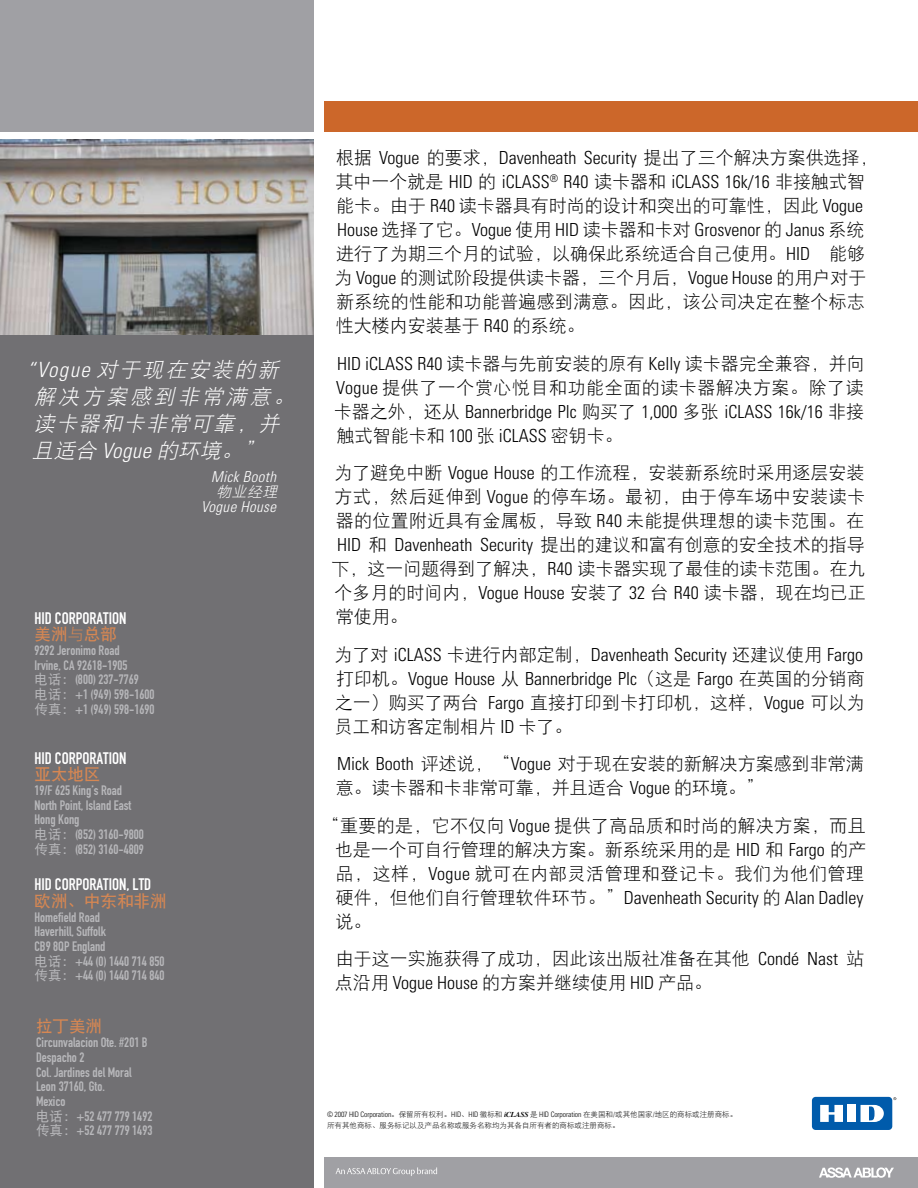
<style>
.page{position:relative;width:918px;height:1188px;background:#fff}
.page>*{position:absolute;margin:0;border:0;box-sizing:border-box;transform-origin:0 0}
.t1{font:italic 21px/27px "DFP Hei W3 G Bpc EUC H";color:#fff}
.t2{font:18px/24px "DFP Hei W3 G Bpc EUC H";color:#000}
.t3{font:300 condensed 18px/24px "Univers";color:#000}
.t4{font:18px/24px "DFP Hei W3 G Bpc EUC H";letter-spacing:.03em;color:#000}
.t5{font:18px/24px "DFP Hei W3 G Bpc EUC H";letter-spacing:.02em;color:#000}
.t6{font:16.5px "DIN Engschrift";color:#fff}
.t7{font:16.5px "DFP Hei W7 G Bpc EUC H";color:#d68753}
.t8{font:italic 300 condensed 15px "Univers";letter-spacing:.025em;color:#fff}
.t9{font:italic 15px "DFP Hei W3 G Bpc EUC H";color:#fff}
.t10{font:13.5px/14.7px "DIN Engschrift";color:#b8b8bb}
.t11{font:300 condensed 7.5px "Univers";letter-spacing:-.01em;color:#000}
.t12{font:7.5px "DFP Hei W3 G Bpc EUC H";color:#000}
.s1{font-family:"Univers";font-weight:300;font-stretch:condensed}
.s2{font-family:"DFP Hei W3 G Bpc EUC H"}
.s3{font-family:"DFP Hei W5 G Bpc EUC H"}
.s4{font-family:"DFP Hei W3 G Bpc EUC H";font-weight:400;font-stretch:normal}
.s5{font-family:"Times";font-weight:700;font-style:italic;font-stretch:normal}
</style>
<div class="page">
<img style="left:0;top:140px;width:314px;height:195px">
<div style="left:324px;top:101px;width:594px;height:30px;background:#cc672a"></div>
<div style="left:0;top:0;width:314px;height:131px;background:#a0a0a4"></div>
<div style="left:0;top:335px;width:314px;height:853px;background:#717073"></div>
<div style="left:324px;top:1158px;width:594px;height:30px;background:#a0a0a4"></div>
<div style="left:812px;top:1097px;width:80px;height:33px;background:#005bab;border-radius:4px"></div>
<div style="left:848px;top:1105px;width:8px;height:17px;background:#fff"></div>
<svg style="left:820px;top:1105px;width:23px;height:17px"></svg>
<svg style="left:861px;top:1105px;width:23px;height:17px"></svg>
<svg style="left:336px;top:1167px;width:101px;height:9px"></svg>
<svg style="left:819px;top:1167px;width:75px;height:11px"></svg>
<p class="t1" style="left:27px;top:356px;width:274px"><span class="s1">“ Vog u e</span> 对于现在安装的新解决方案感到非常满意。读卡器和卡非常可靠，并且适合 <span class="s1">Vogue</span> 的环境。”</p>
<p class="t8" style="left:211px;top:468px;width:67px">Mick Booth</p>
<p class="t9" style="left:216px;top:485px;width:66px">物业经理</p>
<p class="t8" style="left:201px;top:498px;width:76px">Vogue House</p>
<p class="t6" style="left:34px;top:608px;width:93px">HID CORPORATION</p>
<p class="t7" style="left:34px;top:626px;width:84px">美洲<span class="s2">与</span>总部</p>
<p class="t10" style="left:34px;top:643px;width:122px">9292 Jeronimo Road<br>Irvine, CA 92618-1905<br><span class="s3">电话：</span>(800) 237-7769<span class="s3">电话：</span>+1 (949) 598-1600<span class="s3">传真：</span>+1 (949) 598-1690</p>
<p class="t6" style="left:34px;top:748px;width:93px">HID CORPORATION</p>
<p class="t7" style="left:34px;top:766px;width:67px">亚太地区</p>
<p class="t10" style="left:34px;top:783px;width:111px">19/F 625 King’s Road<br>North Point, Island East<br>Hong Kong<br><span class="s3">电话：</span>(852) 3160-9800<span class="s3">传真：</span>(852) 3160-4809</p>
<p class="t6" style="left:34px;top:875px;width:118px">HID CORPORATION, LTD</p>
<p class="t7" style="left:34px;top:893px;width:133px">欧洲、中东和非洲</p>
<p class="t10" style="left:34px;top:910px;width:131px">Homefield Road<br>Haverhill, Suffolk<br>CB9 8QP England<br><span class="s3">电话：</span>+44 (0) 1440 714 850<span class="s3">传真：</span>+44 (0) 1440 714 840</p>
<p class="t7" style="left:36px;top:1018px;width:67px">拉丁美洲</p>
<p class="t10" style="left:36px;top:1035px;width:118px">Circunvalacion Ote. #201 B<br>Despacho 2<br>Col. Jardines del Moral<br>Leon 37160, Gto.<br>Mexico<br><span class="s3">电话：</span>+52 477 779 1492<span class="s3">传真：</span>+52 477 779 1493</p>
<p class="t3" style="left:335px;top:145px;width:544px"><span class="s4">根据</span> Vogue <span class="s4">的要求，</span>Davenheath Security <span class="s4">提出了三个解决方案供选择，其中一个就是</span> HID <span class="s4">的</span> iCLASS<sup>®</sup> R40 <span class="s4">读卡器和</span> iCLASS 16k/16 <span class="s4">非接触式智</span></p>
<p class="t2" style="left:336px;top:194px;width:529px">能卡。由于 <span class="s1">R40</span> 读卡器具有时尚的设计和突出的可靠性，因此 <span class="s1">Vogue</span></p>
<p class="t3" style="left:337px;top:217px;width:529px">House <span class="s4">选择了它。</span>Vogue <span class="s4">使用</span> HID <span class="s4">读卡器和卡对</span> Grosvenor <span class="s4">的</span> Janus <span class="s4">系统</span></p>
<p class="t2" style="left:335px;top:242px;width:533px;text-align:justify">进行了为期三个月的试验，以确保此系统适合自己使用。<span class="s1">HID</span> 能够为 <span class="s1">Vogue</span> 的测试阶段提供读卡器，三个月后，<span class="s1">Vogue House</span> 的用户对于新系统的性能和功能普遍感到满意。因此，该公司决定在整个标志性大楼内安装基于 <span class="s1">R40</span> 的系统。</p>
<p class="t4" style="left:336px;top:351px;width:530px"><span class="s1">HID iCLASS R40</span> 读卡器与先前安装的原有 <span class="s1">Kelly</span> 读卡器完全兼容，并向<br><span class="s1">Vogue</span> 提供了一个赏心悦目和功能全面的读卡器解决方案。除了读</p>
<p class="t3" style="left:334px;top:399px;width:532px"><span class="s4">卡器之外，还从</span> Bannerbridge Plc <span class="s4">购买了</span> 1,000 <span class="s4">多张</span> iCLASS 16k/16 <span class="s4">非接</span></p>
<p class="t2" style="left:335px;top:416px;width:531px;line-height:37.5px">触式智能卡和 <span class="s1">100</span> 张 <span class="s1">iCLASS</span> 密钥卡。<br>为了避免中断 <span class="s1">Vogue House</span> 的工作流程，安装新系统时采用逐层安装</p>
<p class="t5" style="left:335px;top:485px;width:532px">方式，然后延伸到 <span class="s1">Vogue</span> 的停车场。最初，由于停车场中安装读卡器的位置附近具有金属板，导致 <span class="s1">R40</span> 未能提供理想的读卡范围。在</p>
<p class="t3" style="left:337px;top:532px;width:529px">HID <span class="s4">和</span> Davenheath Security <span class="s4">提出的建议和富有创意的安全技术的指导</span></p>
<p class="t2" style="left:332px;top:557px;width:536px;text-align:justify">下，这一问题得到了解决，<span class="s1">R40</span> 读卡器实现了最佳的读卡范围。在九个多月的时间内，<span class="s1">Vogue House</span> 安装了 <span class="s1">32</span> 台 <span class="s1">R40</span> 读卡器，现在均已正常使用。</p>
<p class="t3" style="left:335px;top:642px;width:532px"><span class="s4">为了对</span> iCLASS <span class="s4">卡进行内部定制，</span>Davenheath Security <span class="s4">还建议使用</span> Fargo<span class="s4">打印机。</span>Vogue House <span class="s4">从</span> Bannerbridge Plc<span class="s4">（这是</span> Fargo <span class="s4">在英国的分销商</span></p>
<p class="t2" style="left:335px;top:690px;width:532px">之一）购买了两台 <span class="s1">Fargo</span> 直接打印到卡打印机，这样，<span class="s1">Vogue</span> 可以为员工和访客定制相片 <span class="s1">ID</span> 卡了。</p>
<p class="t2" style="left:336px;top:752px;width:529px"><span class="s1">Mick Booth</span> 评述说，“<span class="s1">Vogue</span> 对于现在安装的新解决方案感到非常满意。读卡器和卡非常可靠，并且适合 <span class="s1">Vogue</span> 的环境。”</p>
<p class="t2" style="left:335px;top:813px;width:533px;text-align:justify;text-indent:-13px">“重要的是，它不仅向 <span class="s1">Vogue</span> 提供了高品质和时尚的解决方案，而且也是一个可自行管理的解决方案。新系统采用的是 <span class="s1">HID</span> 和 <span class="s1">Fargo</span> 的产品，这样，<span class="s1">Vogue</span> 就可在内部灵活管理和登记卡。我们为他们管理</p>
<p class="t3" style="left:336px;top:885px;width:529px"><span class="s4">硬件，但他们自行管理软件环节。”</span>Davenheath Security <span class="s4">的</span> Alan Dadley</p>
<p class="t2" style="left:336px;top:902px;width:531px;line-height:37.5px">说。<br>由于这一实施获得了成功，因此该出版社准备在其他 <span class="s1">Condé Nast</span> 站</p>
<p class="t2" style="left:335px;top:971px;width:379px">点沿用 <span class="s1">Vogue House</span> 的方案并继续使用 <span class="s1">HID</span> 产品。</p>
<p class="t11" style="left:327px;top:1110px;width:412px">© 2007 HID Corporation<span class="s4">。保留所有权利。</span>HID<span class="s4">、</span>HID <span class="s4">徽标和</span> <span class="s5">iCLASS</span> <span class="s4">是</span> HID Corporation <span class="s4">在美国和/或其他国家/地区的商标或注册商标。</span></p>
<p class="t12" style="left:327px;top:1121px;width:294px">所有其他商标、服务标记以及产品名称或服务名称均为其各自所有者的商标或注册商标。</p>
</div>
